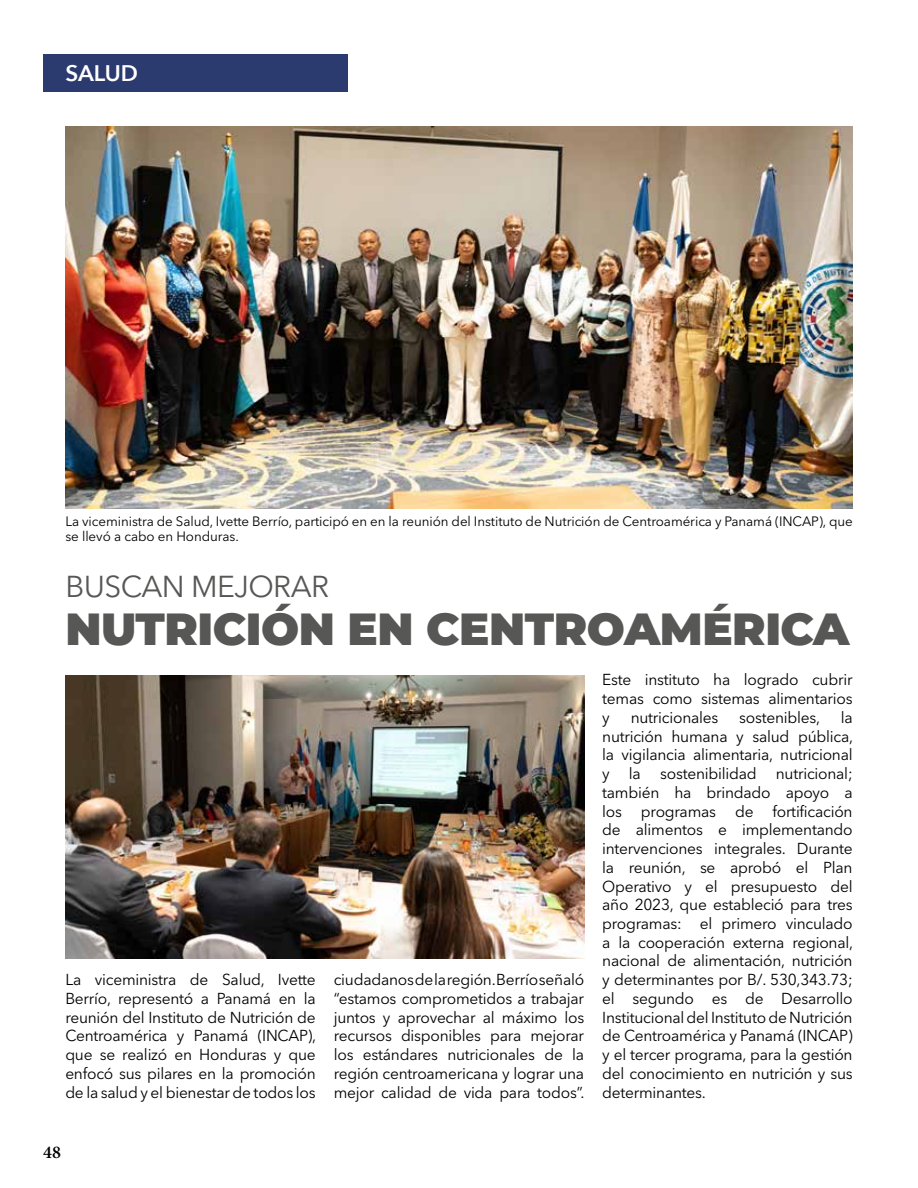
<style>
.page{position:relative;width:918px;height:1188px;background:#fff}
.page>*{position:absolute;margin:0;border:0;box-sizing:border-box;transform-origin:0 0}
.t1{font:900 45px "Montserrat";letter-spacing:-.01em;color:#575756}
.t2{font:30px "Avenir Next LT Pro";letter-spacing:-.02em;color:#575756}
.t3{font:600 22.5px "Avenir Next";letter-spacing:-.005em;color:#fff}
.t4{font:600 18px "Minion Pro";color:#000}
.t5{font:15.75px/18.8px "Avenir Next LT Pro";letter-spacing:-.015em;color:#000;text-align:justify}
.t6{font:13.5px/15px "Avenir Next LT Pro";letter-spacing:-.005em;color:#000}
</style>
<div class="page">
<div style="left:43px;top:54px;width:305px;height:38px;background:#2c3b6f"></div>
<img style="left:65px;top:126px;width:788px;height:382px">
<img style="left:65px;top:675px;width:519px;height:283px">
<h3 class="t3" style="left:65px;top:53px;width:74px">SALUD</h3>
<p class="t6" style="left:65px;top:514px;width:789px">La viceministra de Salud, Ivette Berrío, participó en en la reunión del Instituto de Nutrición de Centroamérica y Panamá (INCAP), que se llevó a cabo en Honduras.</p>
<h2 class="t2" style="left:65px;top:568px;width:265px">BUSCAN MEJORAR</h2>
<h1 class="t1" style="left:65px;top:595px;width:786px">NUTRICIÓN EN CENTROAMÉRICA</h1>
<p class="t5" style="left:602px;top:670px;width:252px">Este instituto ha logrado cubrir temas como sistemas alimentarios y</p>
<p class="t5" style="left:602px;top:708px;width:252px;text-indent:238px">la nutrición humana y salud pública, la vigilancia alimentaria, nutricional y la sostenibilidad nutricional; también ha brindado apoyo a los programas de fortificación de alimentos e implementando intervenciones integrales. Durante la reunión, se aprobó el Plan Operativo y el presupuesto del año 2023, que estableció para tres programas: el primero vinculado a la cooperación externa regional, nacional de alimentación, nutrición y determinantes por B/. 530,343.73; el segundo es de Desarrollo Institucional del Instituto de Nutrición de Centroamérica y Panamá (INCAP) y el tercer programa, para la gestión del conocimiento en nutrición y sus determinantes.</p>
<p class="t5" style="left:631px;top:708px;width:89px">nutricionales</p>
<p class="t5" style="left:739px;top:708px;width:82px">sostenibles,</p>
<p class="t5" style="left:65px;top:970px;width:252px">La viceministra de Salud, Ivette Berrío, representó a Panamá en la reunión del Instituto de Nutrición de Centroamérica y Panamá (INCAP), que se realizó en Honduras y que enfocó sus pilares en la promoción de la salud y el bienestar de todos los</p>
<p class="t5" style="left:334px;top:970px;width:252px">ciudadanos de la región. Berrío señaló “estamos comprometidos a trabajar juntos y aprovechar al máximo los recursos disponibles para mejorar los estándares nutricionales de la región centroamericana y lograr una mejor calidad de vida para todos”.</p>
<p class="t4" style="left:43px;top:1140px;width:19px">48</p>
</div>
